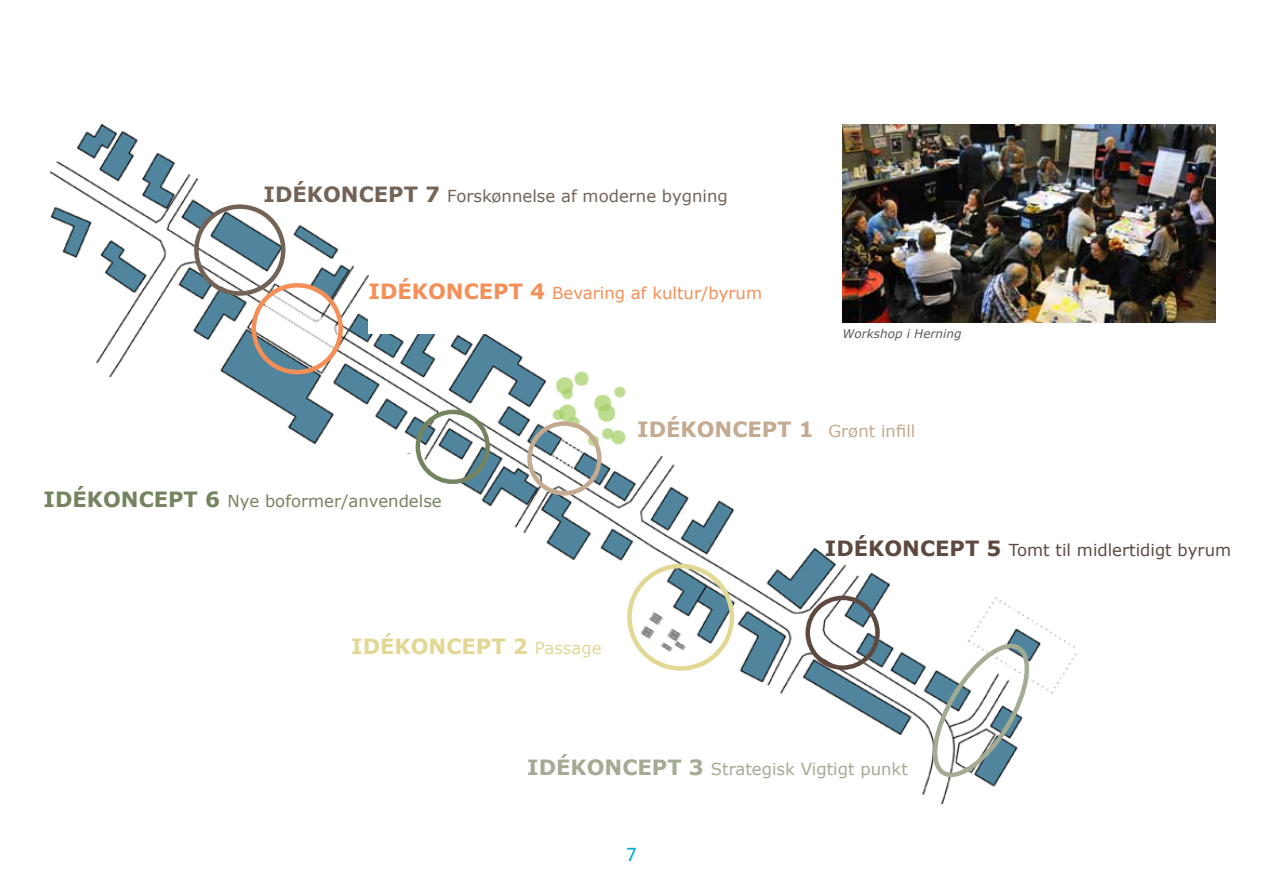
<style>
.page{position:relative;width:1263px;height:893px;background:#fff}
.page>*{position:absolute;margin:0;border:0;box-sizing:border-box;transform-origin:0 0}
.t1{font:700 21px "Verdana";color:#c3aa90}
.t2{font:700 21px "Verdana";color:#e2d793}
.t3{font:21px "Calibri";color:#00accd}
.t4{font:16.5px "Verdana";color:#736357}
.t5{font:16.5px "Verdana";color:#5e4941}
.t6{font:16.5px "Verdana";color:#a3ab93}
.t7{font:16.5px "Verdana";color:#f68e57}
.t8{font:16.5px "Verdana";color:#74845e}
.t9{font:italic 12px "Verdana";color:#58595b}
.s1{font-weight:700;font-size:21px}
.s2{font-weight:400;font-size:16.5px}
</style>
<div class="page">
<img style="left:51px;top:124px;width:1027px;height:679px">
<div style="left:527px;top:421px;width:75px;height:75px;border:4px solid #c3aa90;border-radius:50%"></div>
<svg style="left:928px;top:633px;width:106px;height:149px"></svg>
<div style="left:805px;top:596px;width:75px;height:74px;border:4px solid #5e4941;border-radius:50%"></div>
<div style="left:627px;top:564px;width:107px;height:107px;border:4px solid #e2d793;border-radius:50%"></div>
<div style="left:194px;top:204px;width:91px;height:92px;border:4px solid #736357;border-radius:50%"></div>
<div style="left:252px;top:283px;width:91px;height:91px;border:4px solid #f68e57;border-radius:50%"></div>
<div style="left:369px;top:283px;width:448px;height:50px;background:#fff"></div>
<div style="left:374px;top:454px;width:48px;height:46px;background:#fff"></div>
<div style="left:416px;top:410px;width:74px;height:74px;border:4px solid #74845e;border-radius:50%"></div>
<img style="left:843px;top:124px;width:372px;height:198px">
<p class="t4" style="left:264px;top:185px;width:466px"><span class="s1">IDÉKONCEPT 7</span> Forskønnelse af moderne bygning</p>
<p class="t7" style="left:369px;top:282px;width:395px"><span class="s1">IDÉKONCE PT 4</span> Bevaring af kultur/byrum</p>
<p class="t9" style="left:843px;top:325px;width:120px">Workshop i Herning</p>
<p class="t8" style="left:44px;top:490px;width:400px"><span class="s1">IDÉKONCEPT 6</span> Nye boformer/anvendelse</p>
<p class="t2" style="left:351px;top:631px;width:252px">IDÉKONCEPT 2 <span class="s2">Passage</span></p>
<p class="t1" style="left:637px;top:415px;width:280px">IDÉKONCEPT 1 <span class="s2">Grønt infill</span></p>
<p class="t5" style="left:825px;top:539px;width:408px"><span class="s1">IDÉKONCEPT 5</span> Tomt til midlertidigt byrum</p>
<p class="t6" style="left:527px;top:758px;width:382px"><span class="s1">IDÉKONCEPT 3</span> Strategisk Vigtigt punkt</p>
<p class="t3" style="left:626px;top:840px;width:12px">7</p>
</div>
